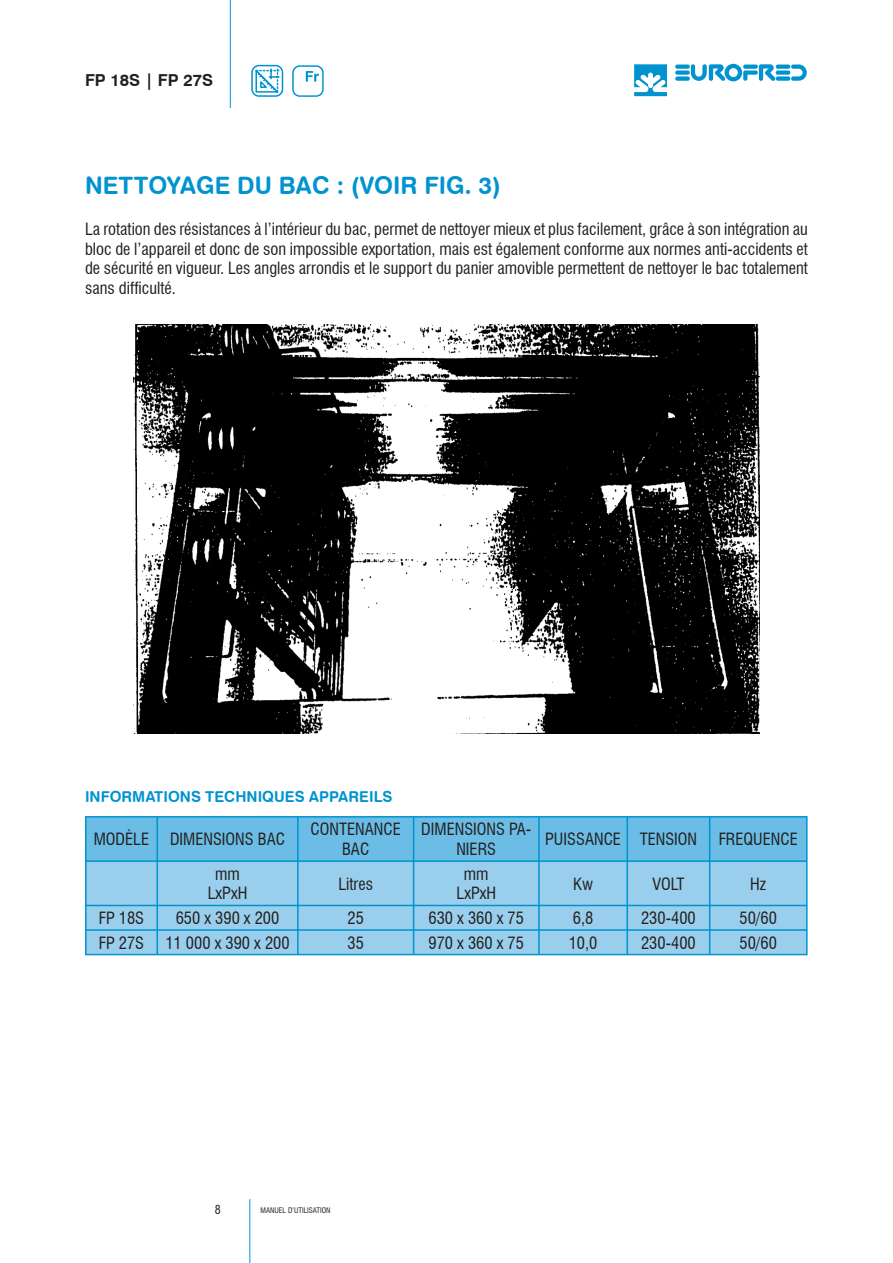
<style>
.page{position:relative;width:893px;height:1263px;background:#fff}
.page>*{position:absolute;margin:0;border:0;box-sizing:border-box;transform-origin:0 0}
.t1{font:24px "Swiss 721 BT Bold Rounded";color:#0093d0}
.t2{font:condensed 16.5px/19.8px "Swiss 721 BT";color:#231f20;text-align:center}
.t3{font:700 16.5px "Swiss 721 BT";color:#231f20}
.t4{font:15px "Swiss 721 BT Bold Rounded";color:#0093d0}
.t5{font:condensed 12px "Swiss 721 BT";color:#231f20}
.t6{font:condensed 7.5px "Swiss 721 BT";color:#231f20}
</style>
<div class="page">
<hr style="left:249px;top:1199px;width:1px;height:64px;background:#0093d0">
<hr style="left:230px;top:0;width:1px;height:108px;background:#0093d0">
<svg style="left:251px;top:65px;width:33px;height:32px"></svg>
<div style="left:292px;top:65px;width:32px;height:32px;border:1px solid #0093d0;border-radius:7px"></div>
<svg style="left:306px;top:71px;width:13px;height:11px"></svg>
<svg style="left:634px;top:64px;width:33px;height:32px"></svg>
<svg style="left:675px;top:64px;width:132px;height:17px"></svg>
<div style="left:87px;top:817px;width:719px;height:43px;background:#6bbde5"></div>
<div style="left:87px;top:862px;width:719px;height:92px;background:#99cfec"></div>
<hr style="left:85px;top:816px;width:72px;height:1px;background:#0093d0">
<hr style="left:85px;top:817px;width:2px;height:43px;background:#0093d0">
<hr style="left:157px;top:816px;width:141px;height:1px;background:#0093d0">
<hr style="left:157px;top:817px;width:1px;height:43px;background:#0093d0">
<hr style="left:298px;top:816px;width:116px;height:1px;background:#0093d0">
<hr style="left:297px;top:817px;width:2px;height:43px;background:#0093d0">
<hr style="left:414px;top:816px;width:125px;height:1px;background:#0093d0">
<hr style="left:413px;top:817px;width:1px;height:43px;background:#0093d0">
<hr style="left:539px;top:816px;width:88px;height:1px;background:#0093d0">
<hr style="left:538px;top:817px;width:2px;height:43px;background:#0093d0">
<hr style="left:627px;top:816px;width:83px;height:1px;background:#0093d0">
<hr style="left:626px;top:817px;width:2px;height:43px;background:#0093d0">
<hr style="left:710px;top:816px;width:98px;height:1px;background:#0093d0">
<hr style="left:709px;top:817px;width:1px;height:43px;background:#0093d0">
<hr style="left:806px;top:817px;width:2px;height:43px;background:#0093d0">
<hr style="left:85px;top:860px;width:72px;height:2px;background:#0093d0">
<hr style="left:85px;top:862px;width:2px;height:43px;background:#0093d0">
<hr style="left:157px;top:860px;width:141px;height:2px;background:#0093d0">
<hr style="left:157px;top:862px;width:1px;height:43px;background:#0093d0">
<hr style="left:298px;top:860px;width:116px;height:2px;background:#0093d0">
<hr style="left:297px;top:862px;width:2px;height:43px;background:#0093d0">
<hr style="left:414px;top:860px;width:125px;height:2px;background:#0093d0">
<hr style="left:413px;top:862px;width:1px;height:43px;background:#0093d0">
<hr style="left:539px;top:860px;width:88px;height:2px;background:#0093d0">
<hr style="left:538px;top:862px;width:2px;height:43px;background:#0093d0">
<hr style="left:627px;top:860px;width:83px;height:2px;background:#0093d0">
<hr style="left:626px;top:862px;width:2px;height:43px;background:#0093d0">
<hr style="left:710px;top:860px;width:98px;height:2px;background:#0093d0">
<hr style="left:709px;top:862px;width:1px;height:43px;background:#0093d0">
<hr style="left:806px;top:862px;width:2px;height:43px;background:#0093d0">
<hr style="left:85px;top:905px;width:72px;height:1px;background:#0093d0">
<hr style="left:85px;top:906px;width:2px;height:23px;background:#0093d0">
<hr style="left:157px;top:905px;width:141px;height:1px;background:#0093d0">
<hr style="left:298px;top:905px;width:116px;height:1px;background:#0093d0">
<hr style="left:297px;top:906px;width:2px;height:23px;background:#0093d0">
<hr style="left:414px;top:905px;width:125px;height:1px;background:#0093d0">
<hr style="left:539px;top:905px;width:88px;height:1px;background:#0093d0">
<hr style="left:538px;top:906px;width:2px;height:23px;background:#0093d0">
<hr style="left:627px;top:905px;width:83px;height:1px;background:#0093d0">
<hr style="left:626px;top:906px;width:2px;height:23px;background:#0093d0">
<hr style="left:710px;top:905px;width:98px;height:1px;background:#0093d0">
<hr style="left:806px;top:906px;width:2px;height:23px;background:#0093d0">
<hr style="left:85px;top:929px;width:72px;height:2px;background:#0093d0">
<hr style="left:85px;top:931px;width:2px;height:23px;background:#0093d0">
<hr style="left:157px;top:929px;width:141px;height:2px;background:#0093d0">
<svg style="left:157px;top:906px;width:1px;height:48px"></svg>
<hr style="left:298px;top:929px;width:116px;height:2px;background:#0093d0">
<hr style="left:297px;top:931px;width:2px;height:23px;background:#0093d0">
<hr style="left:414px;top:929px;width:125px;height:2px;background:#0093d0">
<svg style="left:413px;top:906px;width:1px;height:48px"></svg>
<hr style="left:539px;top:929px;width:88px;height:2px;background:#0093d0">
<hr style="left:538px;top:931px;width:2px;height:23px;background:#0093d0">
<hr style="left:627px;top:929px;width:83px;height:2px;background:#0093d0">
<hr style="left:626px;top:931px;width:2px;height:23px;background:#0093d0">
<hr style="left:710px;top:929px;width:98px;height:2px;background:#0093d0">
<svg style="left:709px;top:906px;width:1px;height:48px"></svg>
<hr style="left:806px;top:931px;width:2px;height:23px;background:#0093d0">
<hr style="left:85px;top:954px;width:723px;height:1px;background:#0093d0">
<img style="left:133px;top:324px;width:627px;height:409px">
<p class="t3" style="left:85px;top:71px;width:130px">FP 18S | FP 27S</p>
<h1 class="t1" style="left:85px;top:170px;width:417px">NETTOYAGE DU BAC : (VOIR FIG. 3)</h1>
<p class="t2" style="left:85px;top:219px;width:724px;text-align:justify">La rotation des résistances à l’intérieur du bac, permet de nettoyer mieux et plus facilement, grâce à son intégration au bloc de l’appareil et donc de son impossible exportation, mais est également conforme aux normes anti-accidents et de sécurité en vigueur. Les angles arrondis et le support du panier amovible permettent de nettoyer le bac totalement sans difficulté.</p>
<p class="t4" style="left:85px;top:787px;width:309px">INFORMATIONS TECHNIQUES APPAREILS</p>
<p class="t2" style="left:94px;top:829px;width:57px">MODÈLE</p>
<p class="t2" style="left:170px;top:829px;width:117px">DIMENSIONS BAC</p>
<p class="t2" style="left:311px;top:819px;width:92px">CONTENANCE<br>BAC</p>
<p class="t2" style="left:421px;top:819px;width:111px">DIMENSIONS PA-<br>NIERS</p>
<p class="t2" style="left:545px;top:829px;width:154px">PUISSANCE TENSION</p>
<p class="t2" style="left:719px;top:829px;width:81px">FREQUENCE</p>
<p class="t2" style="left:208px;top:864px;width:41px">mm<br>LxPxH</p>
<p class="t2" style="left:338px;top:874px;width:36px">Litres</p>
<p class="t2" style="left:456px;top:864px;width:41px">mm<br>LxPxH</p>
<p class="t2" style="left:573px;top:874px;width:21px">Kw</p>
<p class="t2" style="left:652px;top:874px;width:34px">VOLT</p>
<p class="t2" style="left:750px;top:874px;width:18px">Hz</p>
<p class="t2" style="left:99px;top:908px;width:47px">FP 18S</p>
<p class="t2" style="left:176px;top:908px;width:105px">650 x 390 x 200</p>
<p class="t2" style="left:347px;top:908px;width:18px">25</p>
<p class="t2" style="left:428px;top:908px;width:97px">630 x 360 x 75</p>
<p class="t2" style="left:573px;top:908px;width:22px">6,8</p>
<p class="t2" style="left:641px;top:908px;width:56px">230-400</p>
<p class="t2" style="left:739px;top:908px;width:39px">50/60</p>
<p class="t2" style="left:99px;top:933px;width:47px">FP 27S</p>
<p class="t2" style="left:165px;top:933px;width:126px">11 000 x 390 x 200</p>
<p class="t2" style="left:347px;top:933px;width:18px">35</p>
<p class="t2" style="left:428px;top:933px;width:97px">970 x 360 x 75</p>
<p class="t2" style="left:569px;top:933px;width:30px">10,0</p>
<p class="t2" style="left:641px;top:933px;width:56px">230-400</p>
<p class="t2" style="left:739px;top:933px;width:39px">50/60</p>
<p class="t5" style="left:215px;top:1203px;width:7px">8</p>
<p class="t6" style="left:261px;top:1205px;width:71px">MANUEL D’UTILISATION</p>
</div>
